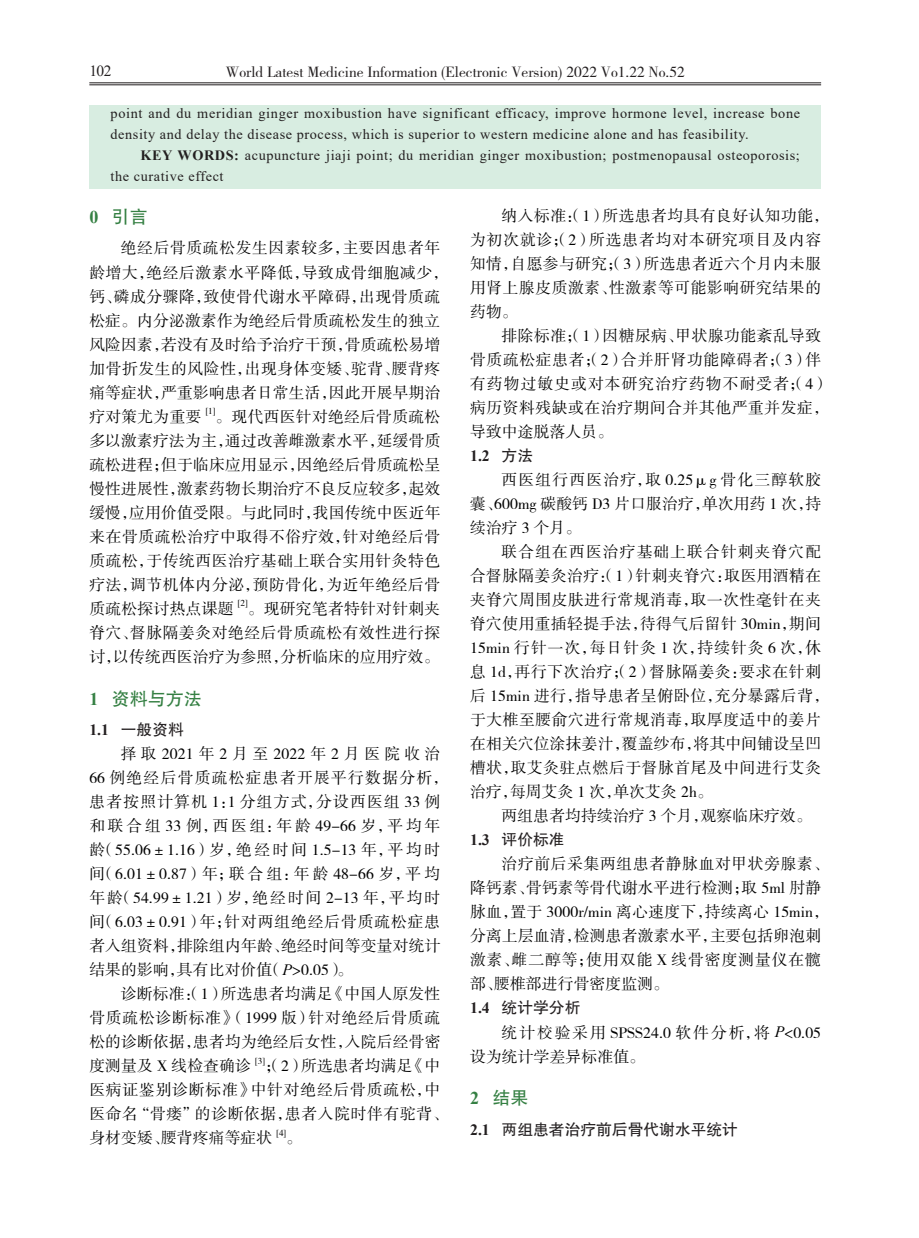
<style>
.page{position:relative;width:919px;height:1238px;background:#fff}
.page>*{position:absolute;margin:0;border:0;box-sizing:border-box;transform-origin:0 0}
.t1{font:18px "FZHTK GBK1 0";color:#358043}
.t2{font:15.75px/24px "FZSSK GBK1 0";letter-spacing:.04em;color:#000}
.t3{font:15.75px/24px "FZSSK GBK1 0";letter-spacing:.08em;color:#000}
.t4{font:15.75px/24px "FZSSK GBK1 0";letter-spacing:.015em;color:#000}
.t5{font:15.75px/24px "FZSSK GBK1 0";letter-spacing:.01em;color:#000}
.t6{font:15.75px "FZHTK GBK1 0";color:#231f20}
.t7{font:700 15.75px "Times New Roman";color:#231f20}
.t8{font:15.45px "FZSSJW GB1 0";color:#231f20}
.t9{font:15.45px "Times New Roman";color:#231f20}
.t10{font:14.25px/21px "Times New Roman";letter-spacing:.04em;color:#231f20}
.t11{font:9.15px "FZSSK GBK1 0";color:#000}
.s1{font-weight:700}
.s2{font-family:"Times New Roman";font-weight:700}
.s3{font-family:"FZHTK GBK1 0";font-weight:400}
.s4{font-family:"Times New Roman";font-style:italic}
</style>
<div class="page">
<hr style="left:89px;top:82px;width:732px;height:1px;background:#231f20">
<hr style="left:89px;top:84px;width:732px;height:1px;background:#231f20">
<div style="left:89px;top:105px;width:732px;height:84px;background:#d8ede1"></div>
<p class="t9" style="left:89px;top:60px;width:24px">102</p>
<p class="t8" style="left:226px;top:63px;width:460px">World Latest Medicine Information (Electronic Version) 2022 Vo1.22 No.52</p>
<p class="t10" style="left:111px;top:102px;width:691px">point and du meridian ginger moxibustion have significant efficacy, improve hormone level, increase bone density and delay the disease process, which is superior to western medicine alone and has feasibility.</p>
<p class="t10" style="left:111px;top:144px;width:690px;text-indent:30px"><span class="s1">KEY WORDS:</span> acupuncture jiaji point; du meridian ginger moxibustion; postmenopausal osteoporosis; the curative effect</p>
<p class="t1" style="left:89px;top:207px;width:60px"><span class="s2">0</span> 引言</p>
<p class="t2" style="left:89px;top:237px;width:360px;text-indent:32px">绝经后骨质疏松发生因素较多，主要因患者年龄增大，绝经后激素水平降低，导致成骨细胞减少，钙、磷成分骤降，致使骨代谢水平障碍，出现骨质疏松症。内分泌激素作为绝经后骨质疏松发生的独立风险因素，若没有及时给予治疗干预，骨质疏松易增加骨折发生的风险性，出现身体变矮、驼背、腰背疼痛等症状，严重影响患者日常生活，因此开展早期治疗对策尤为重要</p>
<p class="t2" style="left:470px;top:204px;width:360px;text-indent:32px">纳入标准：（1）所选患者均具有良好认知功能，为初次就诊；（2）所选患者均对本研究项目及内容知情，自愿参与研究；（3）所选患者近六个月内未服用肾上腺皮质激素、性激素等可能影响研究结果的药物。</p>
<p class="t2" style="left:470px;top:324px;width:360px;text-indent:32px">排除标准；（1）因糖尿病、甲状腺功能紊乱导致骨质疏松症患者；（2）合并肝肾功能障碍者；（3）伴有药物过敏史或对本研究治疗药物不耐受者；（4）病历资料残缺或在治疗期间合并其他严重并发症，导致中途脱落人员。</p>
<p class="t7" style="left:470px;top:444px;width:64px">1.2 <span class="s3">方法</span></p>
<p class="t2" style="left:470px;top:468px;width:352px;text-align:justify;text-indent:32px">西医组行西医治疗，取 0.25μg 骨化三醇软胶囊、600mg 碳酸钙 D3 片口服治疗，单次用药 1 次，持续治疗 3 个月。</p>
<p class="t2" style="left:470px;top:540px;width:360px;text-indent:32px">联合组在西医治疗基础上联合针刺夹脊穴配合督脉隔姜灸治疗：（1）针刺夹脊穴：取医用酒精在夹脊穴周围皮肤进行常规消毒，取一次性毫针在夹脊穴使用重插轻提手法，待得气后留针 30min，期间<br>15min 行针一次，每日针灸 1 次，持续针灸 6 次，休息 1d，再行下次治疗；（2）督脉隔姜灸：要求在针刺后 15min 进行，指导患者呈俯卧位，充分暴露后背，于大椎至腰俞穴进行常规消毒，取厚度适中的姜片在相关穴位涂抹姜汁，覆盖纱布，将其中间铺设呈凹槽状，取艾灸驻点燃后于督脉首尾及中间进行艾灸治疗，每周艾灸 1 次，单次艾灸 2h。</p>
<p class="t5" style="left:501px;top:804px;width:312px">两组患者均持续治疗 3 个月，观察临床疗效。</p>
<p class="t6" style="left:470px;top:831px;width:96px"><span class="s2">1.3</span> 评价标准</p>
<p class="t4" style="left:470px;top:852px;width:360px;text-indent:32px">治疗前后采集两组患者静脉血对甲状旁腺素、降钙素、骨钙素等骨代谢水平进行检测；取 5ml 肘静脉血，置于 3000r/min 离心速度下，持续离心 15min，分离上层血清，检测患者激素水平，主要包括卵泡刺激素、雌二醇等；使用双能 X 线骨密度测量仪在髋部、腰椎部进行骨密度监测。</p>
<p class="t6" style="left:470px;top:999px;width:112px"><span class="s2">1.4</span> 统计学分析</p>
<p class="t5" style="left:470px;top:1020px;width:352px;text-indent:32px">统计校验采用 SPSS24.0 软件分析，将 <span class="s4">P</span>&lt;0.05设为统计学差异标准值。</p>
<p class="t1" style="left:470px;top:1088px;width:60px"><span class="s2">2</span> 结果</p>
<p class="t6" style="left:470px;top:1120px;width:269px"><span class="s2">2.1</span> 两组患者治疗前后骨代谢水平统计</p>
<p class="t11" style="left:206px;top:406px;width:11px">[1]</p>
<p class="t2" style="left:89px;top:405px;width:352px;text-align:justify;text-indent:126px">。现代西医针对绝经后骨质疏松多以激素疗法为主，通过改善雌激素水平，延缓骨质疏松进程；但于临床应用显示，因绝经后骨质疏松呈慢性进展性，激素药物长期治疗不良反应较多，起效缓慢，应用价值受限。与此同时，我国传统中医近年来在骨质疏松治疗中取得不俗疗效，针对绝经后骨质疏松，于传统西医治疗基础上联合实用针灸特色疗法，调节机体内分泌，预防骨化，为近年绝经后骨质疏松探讨热点课题</p>
<p class="t11" style="left:238px;top:598px;width:11px">[2]</p>
<p class="t2" style="left:89px;top:597px;width:352px;text-align:justify;text-indent:158px">。现研究笔者特针对针刺夹脊穴、督脉隔姜灸对绝经后骨质疏松有效性进行探讨，以传统西医治疗为参照，分析临床的应用疗效。</p>
<p class="t1" style="left:89px;top:688px;width:114px"><span class="s2">1</span> 资料与方法</p>
<p class="t6" style="left:89px;top:721px;width:96px"><span class="s2">1.1</span> 一般资料</p>
<p class="t3" style="left:89px;top:742px;width:360px;text-indent:32px">择取2021年2月至2022年2月医院收治<br>66 例绝经后骨质疏松症患者开展平行数据分析，患者按照计算机 1：1 分组方式，分设西医组 33 例和联合组 33 例，西医组：年龄 49-66 岁，平均年龄（55.06±1.16）岁，绝经时间 1.5-13 年，平均时间（6.01±0.87）年；联合组：年龄 48-66 岁，平均年龄（54.99±1.21）岁，绝经时间 2-13 年，平均时间（6.03±0.91）年；针对两组绝经后骨质疏松症患者入组资料，排除组内年龄、绝经时间等变量对统计结果的影响，具有比对价值（<span class="s4">P</span>&gt;0.05）。</p>
<p class="t2" style="left:89px;top:982px;width:352px;text-align:justify;text-indent:32px">诊断标准：（1）所选患者均满足《中国人原发性骨质疏松诊断标准》（1999 版）针对绝经后骨质疏松的诊断依据，患者均为绝经后女性，入院后经骨密度测量及 X 线检查确诊</p>
<p class="t11" style="left:255px;top:1055px;width:11px">[3]</p>
<p class="t2" style="left:89px;top:1054px;width:360px;text-indent:176px">；（2）所选患者均满足《中医病证鉴别诊断标准》中针对绝经后骨质疏松，中医命名“骨瘘”的诊断依据，患者入院时伴有驼背、身材变矮、腰背疼痛等症状</p>
<p class="t11" style="left:276px;top:1127px;width:11px">[4]</p>
<p class="t2" style="left:286px;top:1126px;width:17px">。</p>
</div>
